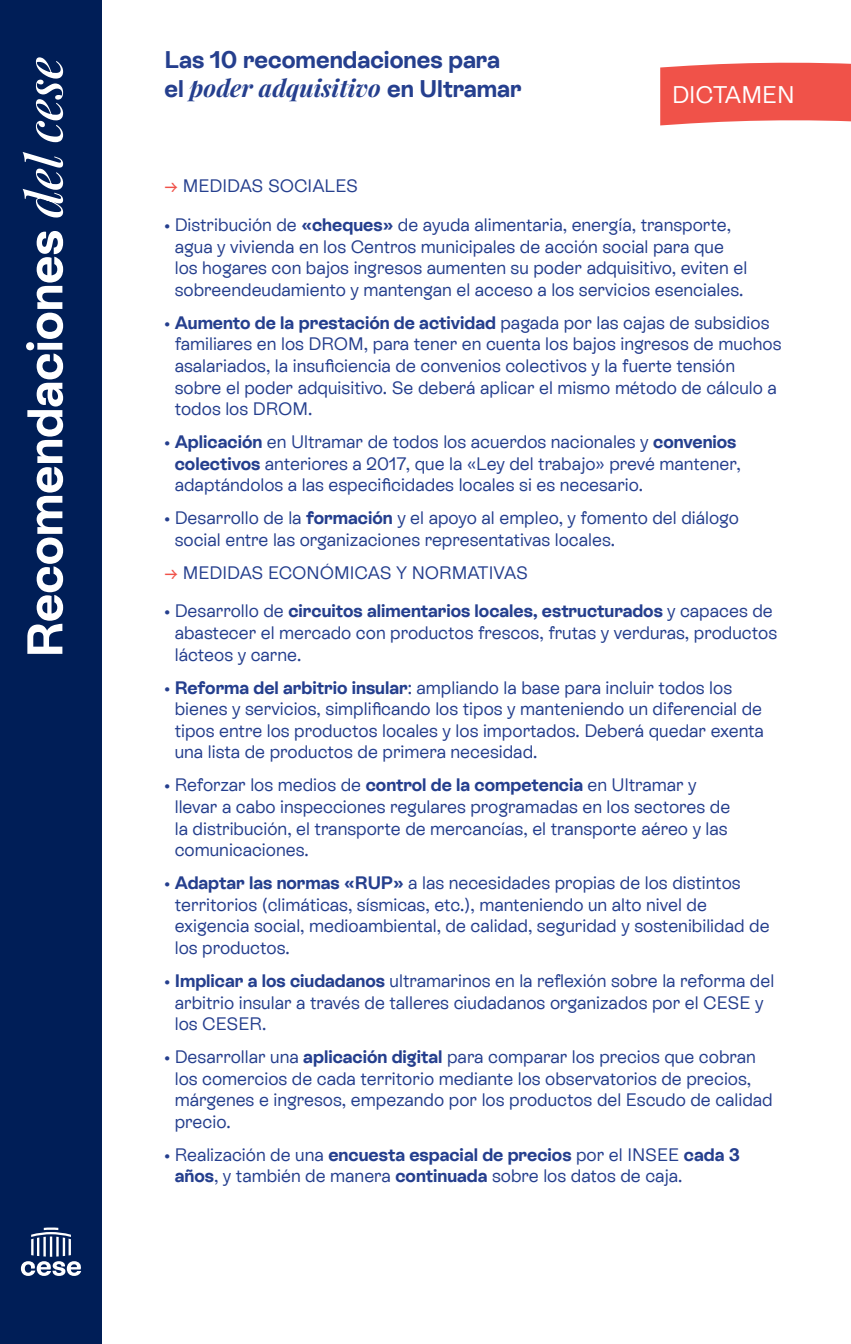
<style>
.page{position:relative;width:851px;height:1344px;background:#fff}
.page>*{position:absolute;margin:0;border:0;box-sizing:border-box;transform-origin:0 0}
.t1{font:700 50px "ES Rebond Grotesque";color:#fff}
.Titre{font:700 24px/28.8px "ES Rebond Grotesque";color:#253f8e}
.t2{font:24px "ES Rebond Grotesque";color:#fff}
.t3{font:18px/21.6px "ES Rebond Grotesque";color:#253f8e}
.s1{font-family:"Playfair Display";font-weight:500;font-style:italic}
.s2{font-family:"Playfair Display";font-style:italic}
.s3{color:#f05249}
.s4{font-weight:700}
</style>
<div class="page">
<div style="left:0;top:0;width:102px;height:1344px;background:#001e57"></div>
<svg style="left:21px;top:1227px;width:61px;height:49px"></svg>
<svg style="left:660px;top:62px;width:190px;height:64px;background:#f1635b"></svg>
<h1 class="t1" style="left:11px;top:657px;width:602px;rotate:-90deg">Recomendaciones <span class="s1">del cese</span></h1>
<p class="Titre" style="left:164px;top:44px;width:358px">Las 10 recomendaciones para el <span class="s2">poder adquisitivo</span> en Ultramar</p>
<h2 class="t2" style="left:672px;top:79px;width:124px">DICTAMEN</h2>
<p class="t3" style="left:164px;top:175px;width:195px"><span class="s3">→</span> MEDIDAS SOCIALES</p>
<p class="t3" style="left:175px;top:213px;width:574px;text-indent:-10px">• Distribución de <span class="s4">«cheques»</span> de ayuda alimentaria, energía, transporte, agua y vivienda en los Centros municipales de acción social para que los hogares con bajos ingresos aumenten su poder adquisitivo, eviten el sobreendeudamiento y mantengan el acceso a los servicios esenciales.</p>
<p class="t3" style="left:175px;top:311px;width:608px;text-indent:-10px">• <span class="s4">Aumento de la prestación de actividad</span> pagada por las cajas de subsidios familiares en los DROM, para tener en cuenta los bajos ingresos de muchos asalariados, la insuficiencia de convenios colectivos y la fuerte tensión sobre el poder adquisitivo. Se deberá aplicar el mismo método de cálculo a todos los DROM.</p>
<p class="t3" style="left:175px;top:430px;width:567px;text-indent:-10px">• <span class="s4">Aplicación</span> en Ultramar de todos los acuerdos nacionales y <span class="s4">convenios colectivos</span> anteriores a 2017, que la «Ley del trabajo» prevé mantener, adaptándolos a las especificidades locales si es necesario.</p>
<p class="t3" style="left:175px;top:506px;width:565px;text-indent:-10px">• Desarrollo de la <span class="s4">formación</span> y el apoyo al empleo, y fomento del diálogo social entre las organizaciones representativas locales.</p>
<p class="t3" style="left:164px;top:561px;width:365px"><span class="s3">→</span> MEDIDAS ECONÓMICAS Y NORMATIVAS</p>
<p class="t3" style="left:175px;top:600px;width:604px;text-indent:-10px">• Desarrollo de <span class="s4">circuitos alimentarios locales, estructurados</span> y capaces de abastecer el mercado con productos frescos, frutas y verduras, productos lácteos y carne.</p>
<p class="t3" style="left:175px;top:676px;width:590px;text-indent:-10px">• <span class="s4">Reforma del arbitrio insular</span>: ampliando la base para incluir todos los bienes y servicios, simplificando los tipos y manteniendo un diferencial de tipos entre los productos locales y los importados. Deberá quedar exenta una lista de productos de primera necesidad.</p>
<p class="t3" style="left:175px;top:773px;width:557px;text-indent:-10px">• Reforzar los medios de <span class="s4">control de la competencia</span> en Ultramar y llevar a cabo inspecciones regulares programadas en los sectores de la distribución, el transporte de mercancías, el transporte aéreo y las comunicaciones.</p>
<p class="t3" style="left:175px;top:871px;width:596px;text-indent:-10px">• <span class="s4">Adaptar las normas «RUP»</span> a las necesidades propias de los distintos territorios (climáticas, sísmicas, etc.), manteniendo un alto nivel de exigencia social, medioambiental, de calidad, seguridad y sostenibilidad de los productos.</p>
<p class="t3" style="left:175px;top:969px;width:601px;text-indent:-10px">• <span class="s4">Implicar a los ciudadanos</span> ultramarinos en la reflexión sobre la reforma del arbitrio insular a través de talleres ciudadanos organizados por el CESE y los CESER.</p>
<p class="t3" style="left:175px;top:1045px;width:599px;text-indent:-10px">• Desarrollar una <span class="s4">aplicación digital</span> para comparar los precios que cobran los comercios de cada territorio mediante los observatorios de precios, márgenes e ingresos, empezando por los productos del Escudo de calidad precio.</p>
<p class="t3" style="left:175px;top:1143px;width:566px;text-indent:-10px">• Realización de una <span class="s4">encuesta espacial de precios</span> por el INSEE <span class="s4">cada 3 años</span>, y también de manera <span class="s4">continuada</span> sobre los datos de caja.</p>
</div>
